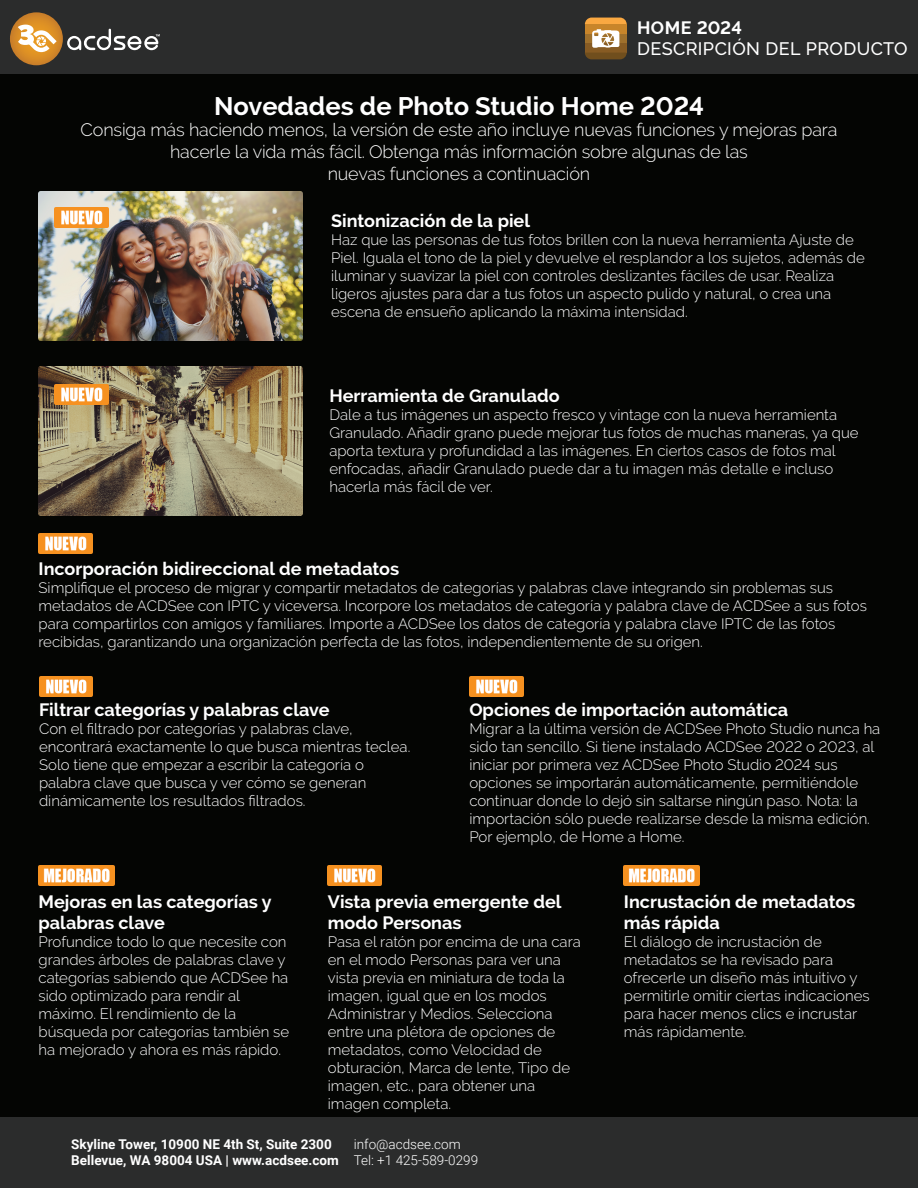
<style>
.page{position:relative;width:918px;height:1188px;background:#fff}
.page>*{position:absolute;margin:0;border:0;box-sizing:border-box;transform-origin:0 0}
.t1{font:700 25.5px "Raleway";color:#fff}
.t2{font:700 18px/21.6px "Raleway";color:#fff}
.t3{font:300 18px/21.6px "Raleway";letter-spacing:-.01em;color:#fff;text-align:center}
.t4{font:500 18px "Raleway";letter-spacing:.02em;color:#fff}
.t5{font:300 15px/18px "Raleway";color:#fff}
.t6{font:700 13.5px/16.2px "Roboto";color:#fff}
.t7{font:300 13.5px/16.2px "Roboto";color:#fff}
</style>
<div class="page">
<div style="left:0;top:59px;width:918px;height:1089px;background:#040503"></div>
<div style="left:0;top:0;width:918px;height:73px;background:#2b2c2c"></div>
<div style="left:0;top:1118px;width:918px;height:70px;background:#2b2c2c"></div>
<svg style="left:10px;top:12px;width:53px;height:53px"></svg>
<svg style="left:18px;top:25px;width:39px;height:27px"></svg>
<svg style="left:67px;top:29px;width:93px;height:21px"></svg>
<svg style="left:585px;top:18px;width:42px;height:41px;background:#ba8f57"></svg>
<img style="left:39px;top:192px;width:264px;height:149px">
<img style="left:55px;top:208px;width:53px;height:20px">
<img style="left:39px;top:367px;width:264px;height:148px">
<img style="left:55px;top:384px;width:53px;height:20px">
<img style="left:39px;top:534px;width:53px;height:20px">
<img style="left:39px;top:677px;width:54px;height:20px">
<img style="left:469px;top:677px;width:54px;height:20px">
<img style="left:328px;top:866px;width:54px;height:20px">
<img style="left:39px;top:866px;width:75px;height:20px">
<img style="left:624px;top:866px;width:76px;height:20px">
<p class="t2" style="left:637px;top:17px;width:106px">HOME 2024</p>
<p class="t4" style="left:637px;top:39px;width:272px">DESCRIPCIÓN DEL PRODUCTO</p>
<h1 class="t1" style="left:214px;top:91px;width:491px">Novedades de Photo Studio Home 2024</h1>
<p class="t3" style="left:81px;top:119px;width:758px">Consiga más haciendo menos, la versión de este año incluye nuevas funciones y mejoras para hacerle la vida más fácil. Obtenga más información sobre algunas de las<br>nuevas funciones a continuación</p>
<p class="t2" style="left:331px;top:210px;width:200px">Sintonización de la piel</p>
<p class="t5" style="left:331px;top:231px;width:535px">Haz que las personas de tus fotos brillen con la nueva herramienta Ajuste de Piel. Iguala el tono de la piel y devuelve el resplandor a los sujetos, además de iluminar y suavizar la piel con controles deslizantes fáciles de usar. Realiza ligeros ajustes para dar a tus fotos un aspecto pulido y natural, o crea una escena de ensueño aplicando la máxima intensidad.</p>
<p class="t2" style="left:329px;top:385px;width:232px">Herramienta de Granulado</p>
<p class="t5" style="left:329px;top:406px;width:531px">Dale a tus imágenes un aspecto fresco y vintage con la nueva herramienta Granulado. Añadir grano puede mejorar tus fotos de muchas maneras, ya que aporta textura y profundidad a las imágenes. En ciertos casos de fotos mal enfocadas, añadir Granulado puede dar a tu imagen más detalle e incluso hacerla más fácil de ver.</p>
<p class="t2" style="left:39px;top:557px;width:362px">Incorporación bidireccional de metadatos</p>
<p class="t5" style="left:39px;top:578px;width:830px">Simplifique el proceso de migrar y compartir metadatos de categorías y palabras clave integrando sin problemas sus metadatos de ACDSee con IPTC y viceversa. Incorpore los metadatos de categoría y palabra clave de ACDSee a sus fotos para compartirlos con amigos y familiares. Importe a ACDSee los datos de categoría y palabra clave IPTC de las fotos recibidas, garantizando una organización perfecta de las fotos, independientemente de su origen.</p>
<p class="t2" style="left:39px;top:699px;width:292px">Filtrar categorías y palabras clave</p>
<p class="t5" style="left:39px;top:720px;width:373px">Con el filtrado por categorías y palabras clave, encontrará exactamente lo que busca mientras teclea.<br>Solo tiene que empezar a escribir la categoría o palabra clave que busca y ver cómo se generan dinámicamente los resultados filtrados.</p>
<p class="t2" style="left:469px;top:699px;width:320px">Opciones de importación automática</p>
<p class="t5" style="left:469px;top:720px;width:413px">Migrar a la última versión de ACDSee Photo Studio nunca ha sido tan sencillo. Si tiene instalado ACDSee 2022 o 2023, al iniciar por primera vez ACDSee Photo Studio 2024 sus opciones se importarán automáticamente, permitiéndole continuar donde lo dejó sin saltarse ningún paso. Nota: la importación sólo puede realizarse desde la misma edición.<br>Por ejemplo, de Home a Home.</p>
<p class="t2" style="left:39px;top:891px;width:235px">Mejoras en las categorías y palabras clave</p>
<p class="t5" style="left:39px;top:933px;width:252px">Profundice todo lo que necesite con grandes árboles de palabras clave y categorías sabiendo que ACDSee ha sido optimizado para rendir al máximo. El rendimiento de la búsqueda por categorías también se ha mejorado y ahora es más rápido.</p>
<p class="t2" style="left:328px;top:891px;width:235px">Vista previa emergente del modo Personas</p>
<p class="t5" style="left:328px;top:933px;width:254px">Pasa el ratón por encima de una cara en el modo Personas para ver una vista previa en miniatura de toda la imagen, igual que en los modos<br>Administrar y Medios. Selecciona entre una plétora de opciones de metadatos, como Velocidad de obturación, Marca de lente, Tipo de imagen, etc., para obtener una imagen completa.</p>
<p class="t6" style="left:71px;top:1136px;width:269px">Skyline Tower, 10900 NE 4th St, Suite 2300<br>Bellevue, WA 98004 USA | www.acdsee.com</p>
<p class="t7" style="left:354px;top:1136px;width:126px">info@acdsee.com<br>Tel: +1 425-589-0299</p>
<p class="t2" style="left:624px;top:891px;width:233px">Incrustación de metadatos más rápida</p>
<p class="t5" style="left:624px;top:933px;width:247px">El diálogo de incrustación de metadatos se ha revisado para ofrecerle un diseño más intuitivo y permitirle omitir ciertas indicaciones para hacer menos clics e incrustar más rápidamente.</p>
</div>
